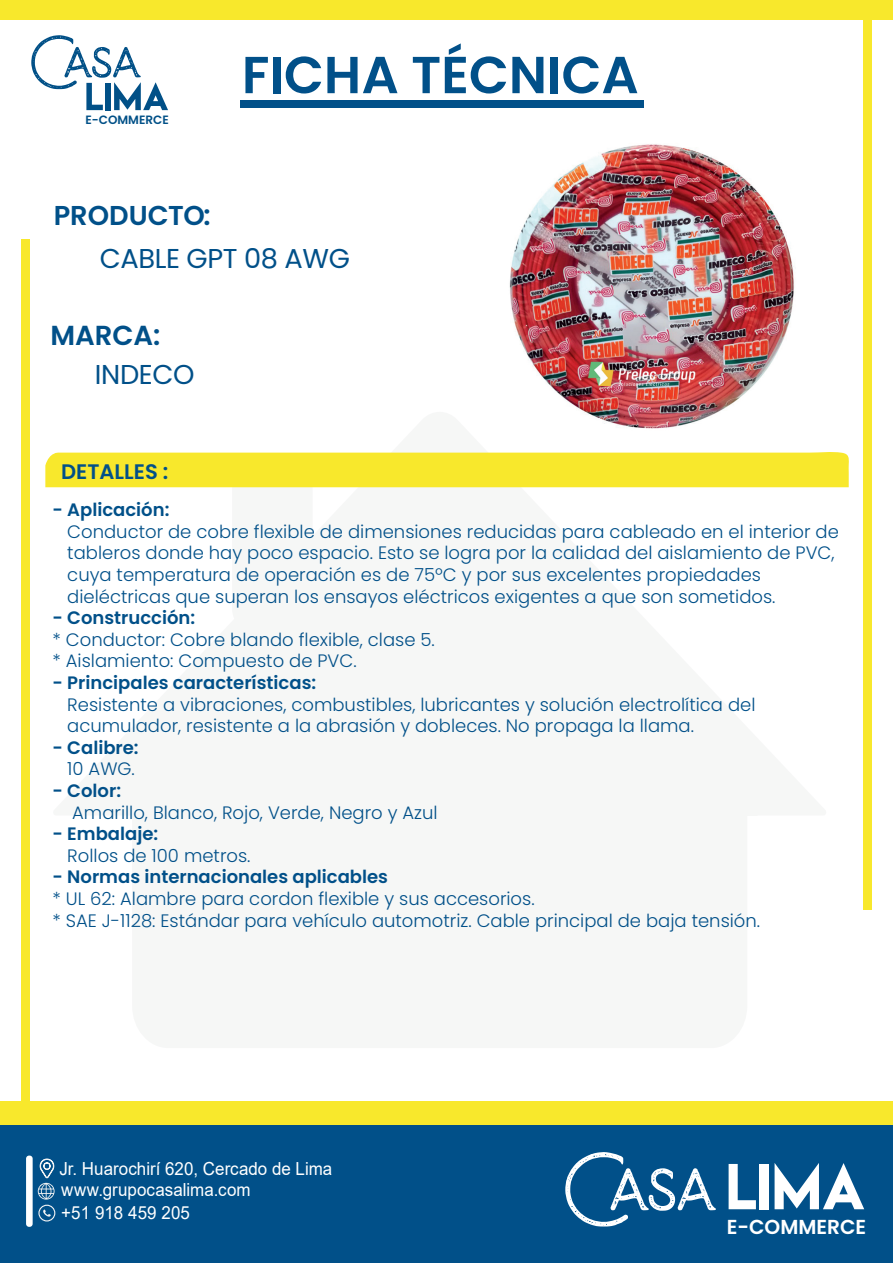
<style>
.page{position:relative;width:893px;height:1263px;background:#fff}
.page>*{position:absolute;margin:0;border:0;box-sizing:border-box;transform-origin:0 0}
.t1{font:600 52.05px "Poppins";color:#015089}
.t2{font:600 27.45px "Poppins";color:#015089}
.t3{font:27.3px "Poppins";letter-spacing:-.015em;color:#015089}
.t4{font:600 27.3px "Poppins";color:#015089}
.t5{font:600 21px "Poppins";color:#015089}
.t6{font:600 20.25px "Poppins";color:#fff}
.t7{font:300 18px/21.6px "Poppins";color:#015089}
.t8{font:600 18px "Poppins";color:#015089}
.t9{font:18px/20.7px "Arial";color:#fff;scale:.94 1}
.t10{font:600 12px "Poppins";color:#015087}
</style>
<div class="page">
<div style="left:0;top:1101px;width:893px;height:161px;background:#f8e82c"></div>
<div style="left:0;top:0;width:893px;height:20px;background:#f8e82c"></div>
<div style="left:864px;top:0;width:8px;height:909px;background:#f8e82c"></div>
<div style="left:22px;top:240px;width:8px;height:950px;background:#f8e82c"></div>
<div style="left:0;top:1125px;width:893px;height:138px;background:#015089"></div>
<svg style="left:43px;top:1209px;width:8px;height:8px"></svg>
<div style="left:38px;top:1205px;width:17px;height:16px;border:1px solid #f2f3f4;border-radius:50%"></div>
<svg style="left:729px;top:1164px;width:27px;height:45px"></svg>
<div style="left:760px;top:1164px;width:9px;height:45px;background:#fff"></div>
<svg style="left:775px;top:1163px;width:89px;height:46px"></svg>
<svg style="left:565px;top:1152px;width:151px;height:74px"></svg>
<div style="left:26px;top:1155px;width:7px;height:72px;background:#fff;border-radius:3px"></div>
<svg style="left:38px;top:1158px;width:17px;height:41px"></svg>
<div style="left:240px;top:100px;width:404px;height:7px;background:#015089"></div>
<svg style="left:31px;top:35px;width:137px;height:75px"></svg>
<div style="left:45px;top:452px;width:804px;height:35px;background:#f8e82c"></div>
<img style="left:509px;top:144px;width:285px;height:285px">
<p class="t10" style="left:86px;top:113px;width:85px">E-COMMERCE</p>
<h3 class="t4" style="left:54px;top:199px;width:158px">PRODUCTO:</h3>
<h1 class="t1" style="left:242px;top:45px;width:398px">FICHA TÉCNICA</h1>
<h3 class="t3" style="left:100px;top:243px;width:252px">CABLE GPT 08 AWG</h3>
<h2 class="t2" style="left:50px;top:319px;width:112px">MARCA:</h2>
<h3 class="t3" style="left:95px;top:359px;width:101px">INDECO</h3>
<p class="t5" style="left:61px;top:460px;width:109px">DETALLES :</p>
<p class="t8" style="left:53px;top:499px;width:118px">- Aplicación:</p>
<p class="t7" style="left:67px;top:521px;width:773px">Conductor de cobre flexible de dimensiones reducidas para cableado en el interior de tableros donde hay poco espacio. Esto se logra por la calidad del aislamiento de PVC, cuya temperatura de operación es de 75ºC y por sus excelentes propiedades dieléctricas que superan los ensayos eléctricos exigentes a que son sometidos.</p>
<p class="t8" style="left:53px;top:607px;width:144px">- Construcción:</p>
<p class="t7" style="left:53px;top:629px;width:384px">* Conductor: Cobre blando flexible, clase 5. * Aislamiento: Compuesto de PVC.</p>
<p class="t8" style="left:53px;top:672px;width:265px">- Principales características:</p>
<p class="t7" style="left:67px;top:693px;width:690px">Resistente a vibraciones, combustibles, lubricantes y solución electrolítica del acumulador, resistente a la abrasión y dobleces. No propaga la llama.</p>
<p class="t8" style="left:53px;top:737px;width:88px">- Calibre:</p>
<p class="t7" style="left:67px;top:758px;width:69px">10 AWG.</p>
<p class="t8" style="left:53px;top:780px;width:70px">- Color:</p>
<p class="t7" style="left:72px;top:801px;width:367px">Amarillo, Blanco, Rojo, Verde, Negro y Azul</p>
<p class="t8" style="left:53px;top:823px;width:107px">- Embalaje:</p>
<p class="t7" style="left:67px;top:845px;width:185px">Rollos de 100 metros.</p>
<p class="t8" style="left:53px;top:866px;width:337px">- Normas internacionales aplicables</p>
<p class="t7" style="left:53px;top:888px;width:709px">* UL 62: Alambre para cordon flexible y sus accesorios.<br>* SAE J-1128: Estándar para vehículo automotriz. Cable principal de baja tensión.</p>
<p class="t9" style="left:59px;top:1158px;width:292px">Jr. Huarochirí 620, Cercado de Lima www.grupocasalima.com</p>
<p class="t9" style="left:61px;top:1202px;width:138px">+51 918 459 205</p>
<p class="t6" style="left:727px;top:1215px;width:141px">E-COMMERCE</p>
</div>
